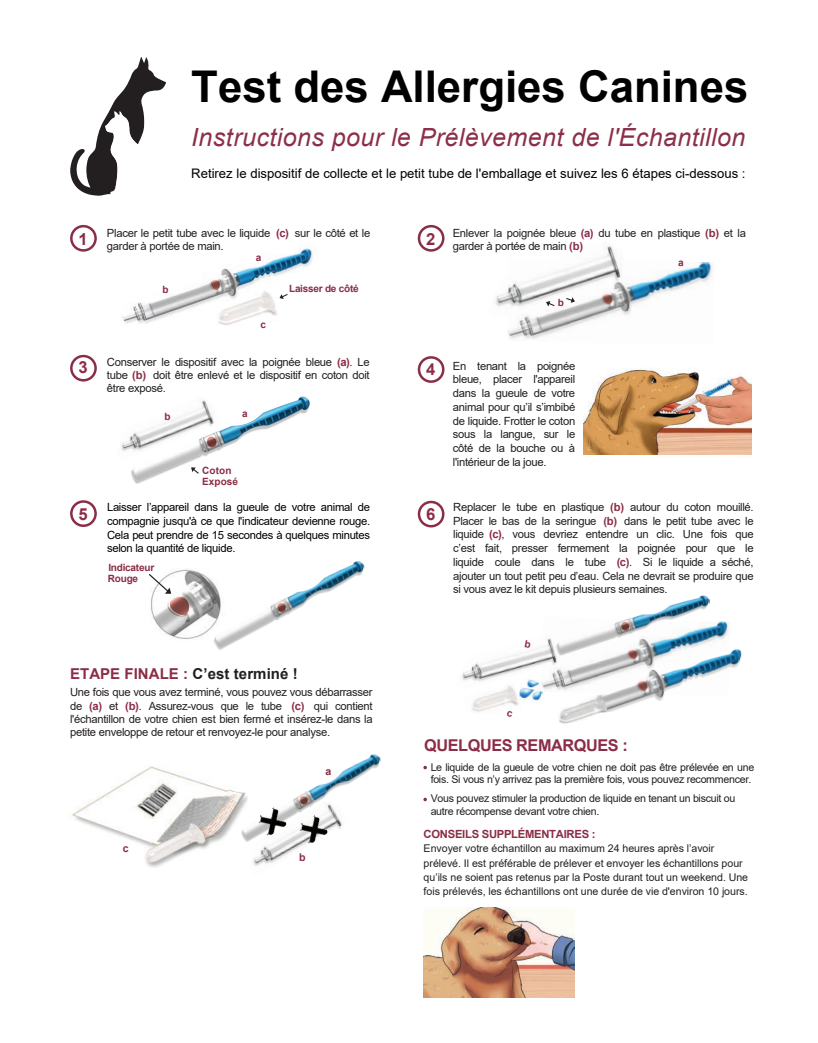
<style>
.page{position:relative;width:818px;height:1043px;background:#fff}
.page>*{position:absolute;margin:0;border:0;box-sizing:border-box;transform-origin:0 0}
.t1{font:700 43.75px "Arial";color:#000}
.t2{font:italic 25px "Arial";letter-spacing:.02em;color:#8c2f48}
.t3{font:700 16.62px "Arial";color:#8b2d47}
.t4{font:700 16.25px "Arial";letter-spacing:-.025em;color:#8b2d47}
.t5{font:700 15px "Arial";letter-spacing:.005em;color:#231f20}
.t6{font:13.12px "Arial";color:#000}
.t7{font:11.25px/13.8px "Arial";letter-spacing:-.025em;color:#231f20;text-align:justify}
.t8{font:11.25px/13.8px "Arial";letter-spacing:-.03em;color:#221e1f;text-align:justify}
.t9{font:11.25px/13.8px "Arial";letter-spacing:-.025em;color:#000;text-align:justify}
.t10{font:700 11.25px "Arial";letter-spacing:-.025em;color:#8b2d47}
.t11{font:10.62px/14.4px "Arial";letter-spacing:-.005em;color:#231f20}
.t12{font:10.62px/12.8px "Arial";letter-spacing:-.025em;color:#221e1f}
.t13{font:700 10.62px "Arial";color:#8b2d47}
.t14{font:700 10px/11.5px "Arial";letter-spacing:-.02em;color:#8b2d47}
.t15{font:700 10px/11.2px "Arial";letter-spacing:.005em;color:#8b2d47}
.s1{font-weight:700;color:#8b2d47}
.s2{color:#221e1f}
.s3{color:#8b2d47}
</style>
<div class="page">
<img style="left:121px;top:247px;width:195px;height:78px">
<svg style="left:279px;top:293px;width:10px;height:6px"></svg>
<div style="left:70px;top:225px;width:27px;height:27px;border:2px solid #8b2d47;border-radius:50%"></div>
<div style="left:70px;top:355px;width:27px;height:26px;border:2px solid #8b2d47;border-radius:50%"></div>
<div style="left:70px;top:500px;width:27px;height:27px;border:2px solid #8b2d47;border-radius:50%"></div>
<div style="left:418px;top:225px;width:26px;height:27px;border:2px solid #8b2d47;border-radius:50%"></div>
<div style="left:418px;top:356px;width:26px;height:27px;border:2px solid #8b2d47;border-radius:50%"></div>
<div style="left:418px;top:501px;width:26px;height:26px;border:2px solid #8b2d47;border-radius:50%"></div>
<img style="left:583px;top:369px;width:168px;height:86px">
<img style="left:508px;top:262px;width:206px;height:77px">
<img style="left:495px;top:245px;width:134px;height:75px">
<img style="left:527px;top:694px;width:14px;height:7px">
<img style="left:463px;top:638px;width:85px;height:56px">
<img style="left:675px;top:595px;width:35px;height:9px">
<img style="left:461px;top:674px;width:66px;height:38px">
<img style="left:548px;top:604px;width:194px;height:120px">
<svg style="left:70px;top:57px;width:96px;height:139px"></svg>
<img style="left:424px;top:907px;width:150px;height:90px">
<img style="left:71px;top:766px;width:162px;height:101px">
<img style="left:253px;top:843px;width:52px;height:23px">
<img style="left:233px;top:754px;width:148px;height:89px">
<img style="left:256px;top:805px;width:31px;height:32px">
<img style="left:297px;top:813px;width:31px;height:31px">
<img style="left:151px;top:569px;width:56px;height:70px">
<img style="left:207px;top:561px;width:158px;height:89px">
<svg style="left:148px;top:572px;width:23px;height:21px"></svg>
<img style="left:121px;top:437px;width:9px;height:14px">
<img style="left:130px;top:396px;width:180px;height:88px">
<svg style="left:190px;top:466px;width:10px;height:9px"></svg>
<svg style="left:423px;top:765px;width:4px;height:4px"></svg>
<svg style="left:423px;top:797px;width:4px;height:4px"></svg>
<svg style="left:678px;top:262px;width:5px;height:4px"></svg>
<svg style="left:545px;top:297px;width:30px;height:10px"></svg>
<svg style="left:524px;top:639px;width:7px;height:9px"></svg>
<svg style="left:507px;top:710px;width:6px;height:2px"></svg>
<h1 class="t1" style="left:191px;top:56px;width:558px">Test des Allergies Canines</h1>
<h2 class="t2" style="left:191px;top:121px;width:555px">Instructions pour le Prélèvement de l'Échantillon</h2>
<p class="t6" style="left:191px;top:164px;width:556px">Retirez le dispositif de collecte et le petit tube de l'emballage et suivez les 6 étapes ci-dessous :</p>
<h3 class="t3" style="left:78px;top:227px;width:11px">1</h3>
<p class="t7" style="left:107px;top:226px;width:265px">Placer le petit tube avec le liquide <span class="s1">(c)</span> sur le côté et le garder à portée de main.</p>
<h3 class="t3" style="left:426px;top:227px;width:11px">2</h3>
<p class="t7" style="left:452px;top:226px;width:295px">Enlever la poignée bleue <span class="s1">(a)</span> du tube en plastique <span class="s1">(b)</span> et la garder à portée de main <span class="s1">(b)</span></p>
<p class="t14" style="left:256px;top:252px;width:7px">a</p>
<p class="t14" style="left:162px;top:283px;width:8px">b</p>
<p class="t14" style="left:289px;top:282px;width:71px">Laisser de côté</p>
<p class="t14" style="left:260px;top:318px;width:7px">c</p>
<h3 class="t3" style="left:78px;top:355px;width:11px">3</h3>
<p class="t7" style="left:107px;top:356px;width:264px;line-height:13px">Conserver le dispositif avec la poignée bleue <span class="s1">(a)</span>. Le tube <span class="s1">(b)</span> doit être enlevé et le dispositif en coton doit être exposé.</p>
<p class="t14" style="left:164px;top:411px;width:8px">b</p>
<p class="t14" style="left:242px;top:407px;width:7px">a</p>
<p class="t15" style="left:202px;top:465px;width:37px">Coton<br>Exposé</p>
<h3 class="t3" style="left:426px;top:357px;width:11px">4</h3>
<p class="t8" style="left:453px;top:359px;width:124px">En tenant la poignée bleue, placer l'appareil dans la gueule de votre animal pour qu’il s’imbibé de liquide. Frotter le coton sous la langue, sur le côté de la bouche ou à l'intérieur de la joue.</p>
<h3 class="t3" style="left:78px;top:502px;width:11px">5</h3>
<p class="t9" style="left:107px;top:500px;width:264px">Laisser l’appareil dans la gueule de votre animal de compagnie jusqu'à ce que l'indicateur devienne rouge.<br>Cela peut prendre de 15 secondes à quelques minutes selon la quantité de liquide.</p>
<p class="t14" style="left:108px;top:561px;width:48px">Indicateur<br>Rouge</p>
<h3 class="t3" style="left:426px;top:503px;width:11px">6</h3>
<p class="t7" style="left:453px;top:500px;width:302px"><span class="s2">Replacer le tube en plastique</span> <span class="s1">(b)</span> autour du coton mouillé.<br>Placer le bas de la seringue <span class="s1">(b)</span> dans le petit tube avec le liquide <span class="s1">(c)</span><span class="s2">, vous devriez entendre un clic. Une fois que c’est fait, presser fermement la poignée pour que le liquide coule dans le tube</span> <span class="s1">(c)</span>. Si le liquide a séché, ajouter un tout petit peu d’eau. Cela ne devrait se produire que si vous avez le kit depuis plusieurs semaines.</p>
<h3 class="t5" style="left:70px;top:663px;width:229px"><span class="s3">ETAPE FINALE :</span> C’est terminé !</h3>
<p class="t7" style="left:70px;top:685px;width:304px;line-height:13.4px">Une fois que vous avez terminé, vous pouvez vous débarrasser de <span class="s1">(a)</span> et <span class="s1">(b)</span>. Assurez-vous que le tube <span class="s1">(c)</span> qui contient l'échantillon de votre chien est bien fermé et insérez-le dans la petite enveloppe de retour et renvoyez-le pour analyse.</p>
<p class="t13" style="left:123px;top:840px;width:7px">c</p>
<p class="t13" style="left:325px;top:764px;width:7px">a</p>
<p class="t13" style="left:299px;top:849px;width:8px">b</p>
<h3 class="t4" style="left:424px;top:734px;width:205px">QUELQUES REMARQUES :</h3>
<p class="t12" style="left:430px;top:760px;width:325px">Le liquide de la gueule de votre chien ne doit pas être prélevée en une fois. Si vous n’y arrivez pas la première fois, vous pouvez recommencer.</p>
<p class="t12" style="left:430px;top:791px;width:306px">Vous pouvez stimuler la production de liquide en tenant un biscuit ou autre récompense devant votre chien.</p>
<p class="t10" style="left:423px;top:826px;width:173px">CONSEILS SUPPLÉMENTAIRES :</p>
<p class="t11" style="left:423px;top:841px;width:326px">Envoyer votre échantillon au maximum 24 heures après l’avoir prélevé. Il est préférable de prélever et envoyer les échantillons pour qu’ils ne soient pas retenus par la Poste durant tout un weekend. Une fois prélevés, les échantillons ont une durée de vie d'environ 10 jours.</p>
</div>
